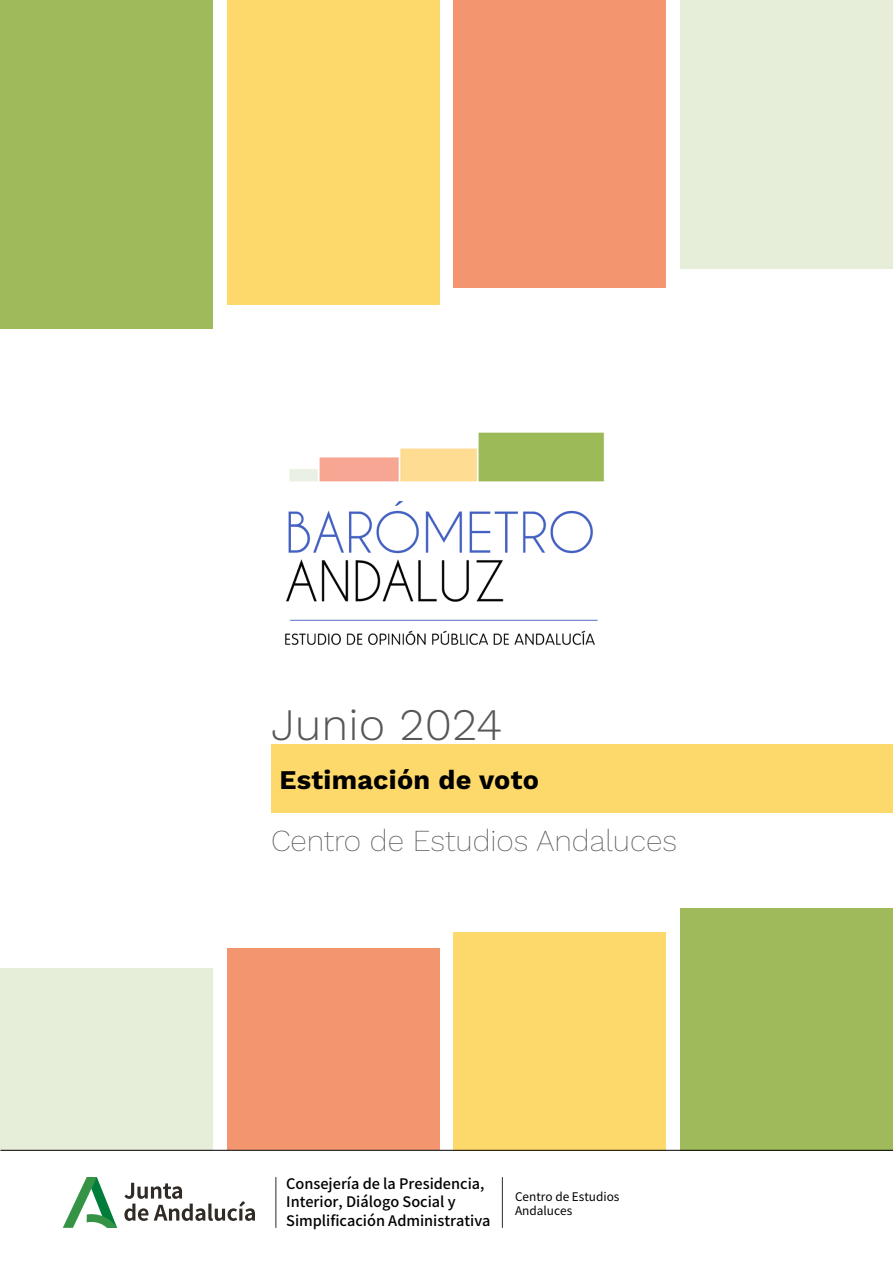
<style>
.page{position:relative;width:893px;height:1263px;background:#fff}
.page>*{position:absolute;margin:0;border:0;box-sizing:border-box;transform-origin:0 0}
.t1{font:300 45px "Work Sans";color:#575756}
.t2{font:200 30px "Work Sans";color:#575756}
.t3{font:700 27px "Work Sans";letter-spacing:.01em;color:#000}
.t4{font:500 14.55px/18.5px "Noto Sans HK";color:#000}
.t5{font:11.85px/14.2px "Noto Sans HK";color:#000}
</style>
<div class="page">
<div style="left:0;top:0;width:213px;height:329px;background:#9fba5b"></div>
<div style="left:227px;top:0;width:212px;height:305px;background:#fdd96b"></div>
<div style="left:454px;top:0;width:212px;height:288px;background:#f39670"></div>
<div style="left:680px;top:0;width:213px;height:268px;background:#e6edd8"></div>
<img style="left:285px;top:432px;width:319px;height:214px">
<div style="left:680px;top:908px;width:213px;height:242px;background:#9fba5b"></div>
<div style="left:454px;top:932px;width:212px;height:218px;background:#fdd96b"></div>
<div style="left:227px;top:949px;width:212px;height:201px;background:#f39670"></div>
<div style="left:0;top:968px;width:213px;height:183px;background:#e6edd8"></div>
<hr style="left:275px;top:1177px;width:1px;height:51px;background:#312b26">
<svg style="left:124px;top:1183px;width:131px;height:38px"></svg>
<svg style="left:63px;top:1177px;width:54px;height:51px"></svg>
<hr style="left:502px;top:1177px;width:1px;height:51px;background:#312b26">
<hr style="left:0;top:1150px;width:893px;height:1px;background:#000">
<div style="left:271px;top:745px;width:622px;height:68px;background:#fdd96b"></div>
<h1 class="t1" style="left:271px;top:698px;width:233px">Junio 2024</h1>
<h3 class="t3" style="left:280px;top:764px;width:261px">Estimación de voto</h3>
<h2 class="t2" style="left:271px;top:823px;width:407px">Centro de Estudios Andaluces</h2>
<p class="t4" style="left:286px;top:1174px;width:206px">Consejería de la Presidencia,<br>Interior, Diálogo Social y<br>Simplificación Administrativa</p>
<p class="t5" style="left:515px;top:1189px;width:106px">Centro de Estudios<br>Andaluces</p>
</div>
